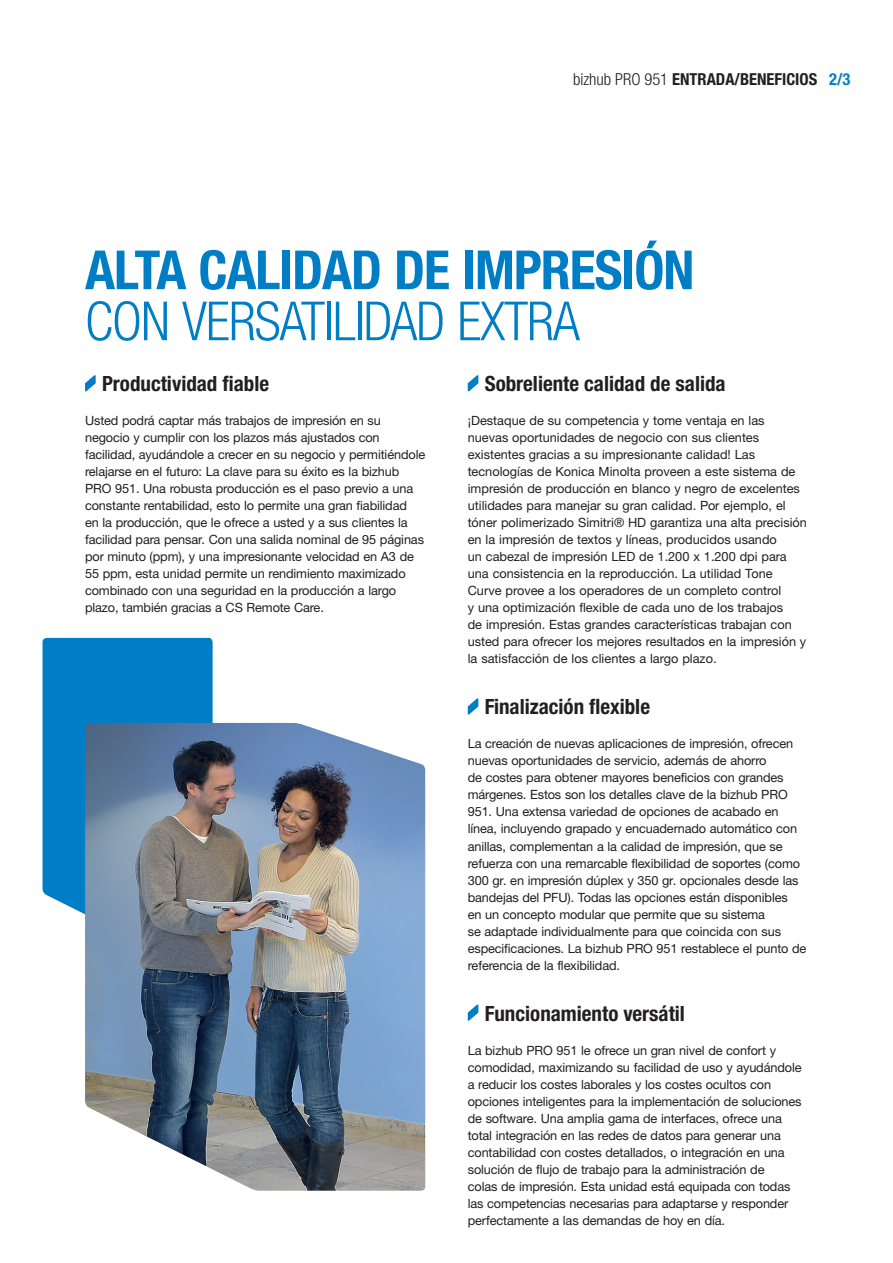
<style>
.page{position:relative;width:893px;height:1263px;background:#fff}
.page>*{position:absolute;margin:0;border:0;box-sizing:border-box;transform-origin:0 0}
.t1{font:700 condensed 54px "Helvetica Neue LTW1 G";letter-spacing:-.02em;color:#007ec5}
.t2{font:300 condensed 54px "Helvetica Neue LTW1 G";letter-spacing:-.02em;color:#007ec5}
.t3{font:700 condensed 21px "Helvetica Neue LTW1 G";color:#231f20}
.t4{font:700 condensed 16.5px "Helvetica Neue LTW1 G";color:#231f20}
.t5{font:12.75px/17px "Helvetica Neue LTW1 G";letter-spacing:-.01em;color:#231f20}
.s1{font-weight:300}
.s2{color:#007ec5}
</style>
<div class="page">
<div style="left:43px;top:638px;width:170px;height:277px;background:#007ec5"></div>
<svg style="left:85px;top:375px;width:11px;height:17px"></svg>
<svg style="left:467px;top:375px;width:12px;height:17px"></svg>
<svg style="left:467px;top:698px;width:12px;height:17px"></svg>
<svg style="left:467px;top:1004px;width:12px;height:17px"></svg>
<img style="left:85px;top:723px;width:340px;height:468px">
<p class="t4" style="left:573px;top:69px;width:279px"><span class="s1">bizhub PRO 951</span> ENTRADA/BENEFICIOS <span class="s2">2/3</span></p>
<h1 class="t1" style="left:85px;top:238px;width:611px">ALTA CALIDAD DE IMPRESIÓN</h1>
<h1 class="t2" style="left:85px;top:290px;width:496px">CON VERSATILIDAD EXTRA</h1>
<h2 class="t3" style="left:102px;top:371px;width:169px">Productividad fiable</h2>
<p class="t5" style="left:85px;top:412px;width:342px">Usted podrá captar más trabajos de impresión en su negocio y cumplir con los plazos más ajustados con facilidad, ayudándole a crecer en su negocio y permitiéndole relajarse en el futuro: La clave para su éxito es la bizhub PRO 951. Una robusta producción es el paso previo a una constante rentabilidad, esto lo permite una gran fiabilidad<br>en la producción, que le ofrece a usted y a sus clientes la facilidad para pensar. Con una salida nominal de 95 páginas por minuto (ppm), y una impresionante velocidad en A3 de 55 ppm, esta unidad permite un rendimiento maximizado combinado con una seguridad en la producción a largo plazo, también gracias a CS Remote Care.</p>
<h2 class="t3" style="left:485px;top:371px;width:242px">Sobreliente calidad de salida</h2>
<p class="t5" style="left:468px;top:412px;width:341px">¡Destaque de su competencia y tome ventaja en las nuevas oportunidades de negocio con sus clientes existentes gracias a su impresionante calidad! Las tecnologías de Konica Minolta proveen a este sistema de impresión de producción en blanco y negro de excelentes utilidades para manejar su gran calidad. Por ejemplo, el tóner polimerizado Simitri® HD garantiza una alta precisión en la impresión de textos y líneas, producidos usando<br>un cabezal de impresión LED de 1.200 x 1.200 dpi para una consistencia en la reproducción. La utilidad Tone Curve provee a los operadores de un completo control<br>y una optimización flexible de cada uno de los trabajos<br>de impresión. Estas grandes características trabajan con usted para ofrecer los mejores resultados en la impresión y la satisfacción de los clientes a largo plazo.</p>
<h2 class="t3" style="left:485px;top:694px;width:167px">Finalización flexible</h2>
<p class="t5" style="left:468px;top:735px;width:340px">La creación de nuevas aplicaciones de impresión, ofrecen nuevas oportunidades de servicio, además de ahorro<br>de costes para obtener mayores beneficios con grandes márgenes. Estos son los detalles clave de la bizhub PRO 951. Una extensa variedad de opciones de acabado en línea, incluyendo grapado y encuadernado automático con anillas, complementan a la calidad de impresión, que se refuerza con una remarcable flexibilidad de soportes (como 300 gr. en impresión dúplex y 350 gr. opcionales desde las bandejas del PFU). Todas las opciones están disponibles<br>en un concepto modular que permite que su sistema<br>se adaptade individualmente para que coincida con sus especificaciones. La bizhub PRO 951 restablece el punto de referencia de la flexibilidad.</p>
<h2 class="t3" style="left:485px;top:1000px;width:202px">Funcionamiento versátil</h2>
<p class="t5" style="left:468px;top:1041px;width:335px">La bizhub PRO 951 le ofrece un gran nivel de confort y comodidad, maximizando su facilidad de uso y ayudándole a reducir los costes laborales y los costes ocultos con opciones inteligentes para la implementación de soluciones de software. Una amplia gama de interfaces, ofrece una total integración en las redes de datos para generar una contabilidad con costes detallados, o integración en una solución de flujo de trabajo para la administración de<br>colas de impresión. Esta unidad está equipada con todas las competencias necesarias para adaptarse y responder perfectamente a las demandas de hoy en día.</p>
</div>
